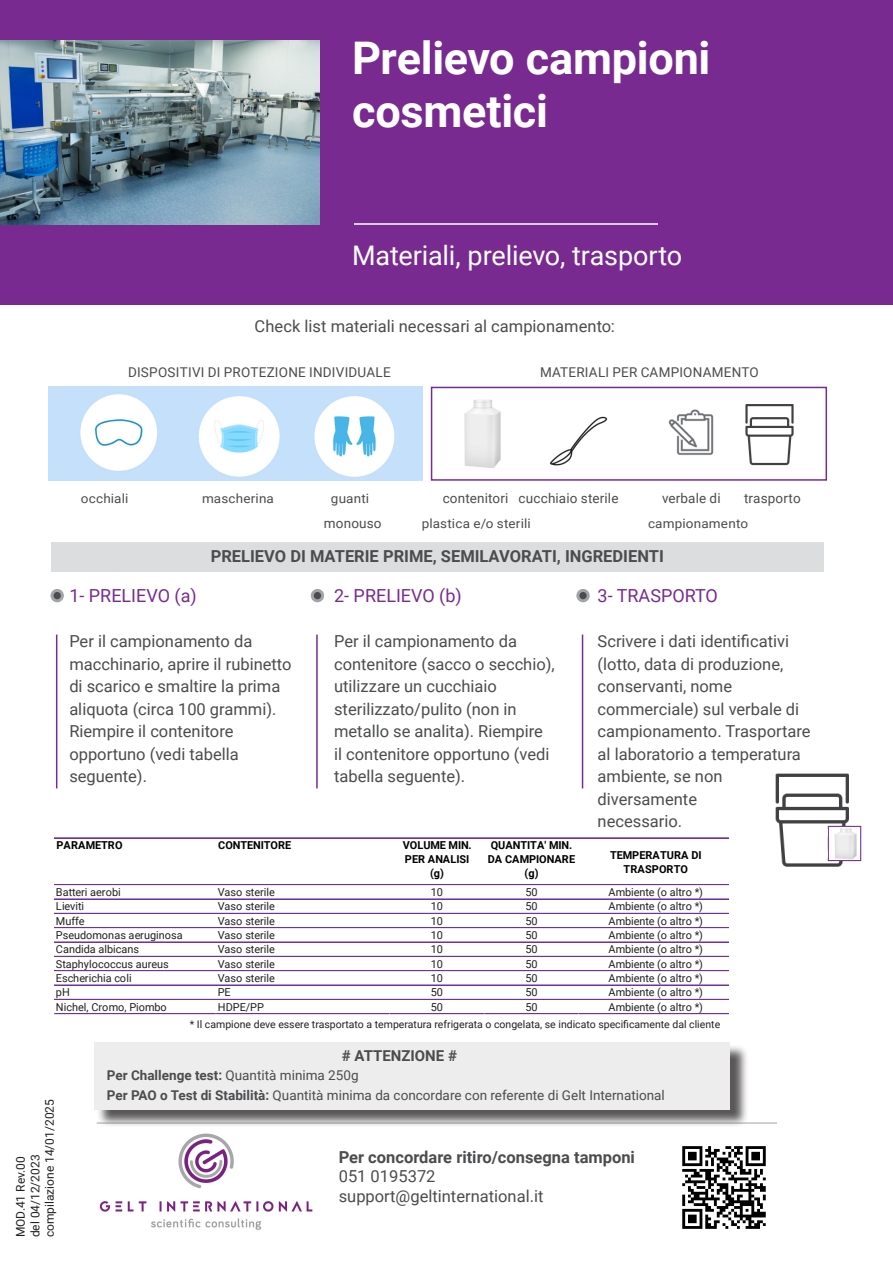
<style>
.page{position:relative;width:893px;height:1263px;background:#fff}
.page>*{position:absolute;margin:0;border:0;box-sizing:border-box;transform-origin:0 0}
.Sub_Header_15{font:700 45px "Roboto";letter-spacing:-.005em;color:#fff}
.Sub-Headline_Body{font:27px "Roboto";letter-spacing:-.01em;color:#fff}
.t1{font:18px "Roboto";color:#792a91}
.Body_Text_1{font:16.5px/22.5px "Roboto";color:#4b4c4d}
.t2{font:700 16.5px "Roboto";color:#4b4c4d}
.t3{font:700 15px "Roboto";color:#4b4c4d}
.Body_Text_1-2{font:13.5px "Roboto";letter-spacing:.005em;color:#4b4c4d}
.Body_Text_1-3{font:12.9px "Roboto";letter-spacing:.015em;color:#4b4c4d;scale:1.05 1}
.t4{font:12px "Roboto";color:#231f20}
.t5{font:10.95px "Roboto";color:#221e1f}
.t6{font:700 10.95px/14px "Roboto";color:#000;text-align:center}
.t7{font:10.5px "Roboto";color:#231f20}
.s1{font-weight:700}
</style>
<div class="page">
<div style="left:0;top:0;width:893px;height:304px;background:#792a91"></div>
<hr style="left:97px;top:1123px;width:680px;height:1px;background:#a3a4a8">
<img style="left:99px;top:1133px;width:214px;height:97px">
<img style="left:682px;top:1146px;width:84px;height:83px">
<hr style="left:354px;top:223px;width:304px;height:2px;background:#fff">
<img style="left:0;top:40px;width:320px;height:185px">
<img style="left:48px;top:387px;width:123px;height:94px">
<img style="left:312px;top:387px;width:85px;height:94px">
<img style="left:196px;top:387px;width:116px;height:94px">
<img style="left:464px;top:399px;width:37px;height:69px">
<img style="left:745px;top:404px;width:49px;height:62px">
<img style="left:668px;top:409px;width:46px;height:46px">
<div style="left:431px;top:387px;width:396px;height:94px;border:2px solid #792a91"></div>
<div style="left:51px;top:542px;width:773px;height:30px;background:#dcdddf"></div>
<hr style="left:56px;top:635px;width:1px;height:153px;background:#792a91">
<div style="left:52px;top:590px;width:10px;height:11px;background:#4b4c4d;border-radius:50%"></div>
<div style="left:51px;top:589px;width:13px;height:13px;border:3px solid #a3a4a8;border-radius:50%"></div>
<hr style="left:316px;top:635px;width:2px;height:153px;background:#792a91">
<div style="left:312px;top:590px;width:11px;height:11px;background:#4b4c4d;border-radius:50%"></div>
<div style="left:311px;top:589px;width:13px;height:13px;border:3px solid #a3a4a8;border-radius:50%"></div>
<hr style="left:582px;top:635px;width:1px;height:153px;background:#792a91">
<div style="left:578px;top:590px;width:10px;height:11px;background:#4b4c4d;border-radius:50%"></div>
<div style="left:576px;top:589px;width:14px;height:13px;border:3px solid #a3a4a8;border-radius:50%"></div>
<img style="left:775px;top:773px;width:85px;height:94px">
<img style="left:830px;top:828px;width:29px;height:31px">
<div style="left:828px;top:826px;width:33px;height:35px;border:1px solid #792a91"></div>
<svg style="left:791px;top:828px;width:37px;height:31px"></svg>
<img style="left:549px;top:416px;width:59px;height:50px">
<svg style="left:755px;top:436px;width:32px;height:27px"></svg>
<hr style="left:54px;top:838px;width:674px;height:1px;background:#7030a0">
<hr style="left:54px;top:884px;width:674px;height:1px;background:#7030a0">
<hr style="left:54px;top:885px;width:674px;height:1px;background:#7030a0">
<hr style="left:54px;top:899px;width:674px;height:1px;background:#7030a0">
<hr style="left:54px;top:913px;width:674px;height:1px;background:#7030a0">
<hr style="left:54px;top:927px;width:674px;height:1px;background:#7030a0">
<hr style="left:54px;top:928px;width:674px;height:1px;background:#7030a0">
<hr style="left:54px;top:942px;width:674px;height:1px;background:#7030a0">
<hr style="left:54px;top:956px;width:674px;height:1px;background:#7030a0">
<hr style="left:54px;top:970px;width:674px;height:1px;background:#7030a0">
<hr style="left:54px;top:971px;width:674px;height:1px;background:#7030a0">
<hr style="left:54px;top:985px;width:674px;height:1px;background:#7030a0">
<hr style="left:54px;top:999px;width:674px;height:1px;background:#7030a0">
<hr style="left:54px;top:1013px;width:674px;height:1px;background:#7030a0">
<hr style="left:54px;top:1014px;width:674px;height:1px;background:#7030a0">
<div style="left:97px;top:1044px;width:652px;height:84px;background:#231f20;opacity:.75"></div>
<div style="left:95px;top:1042px;width:635px;height:67px;background:#ededee"></div>
<p class="Sub_Header_15" style="left:352px;top:27px;width:360px">Prelievo campioni</p>
<p class="Sub_Header_15" style="left:352px;top:79px;width:197px">cosmetici</p>
<p class="Sub-Headline_Body" style="left:352px;top:237px;width:331px">Materiali, prelievo, trasporto</p>
<p class="Body_Text_1" style="left:255px;top:314px;width:362px">Check list materiali necessari al campionamento:</p>
<p class="Body_Text_1-2" style="left:128px;top:362px;width:264px">DISPOSITIVI DI PROTEZIONE INDIVIDUALE</p>
<p class="Body_Text_1-2" style="left:540px;top:362px;width:220px">MATERIALI PER CAMPIONAMENTO</p>
<p class="Body_Text_1-3" style="left:81px;top:489px;width:47px">occhiali</p>
<p class="Body_Text_1-3" style="left:202px;top:489px;width:70px">mascherina</p>
<p class="Body_Text_1-3" style="left:331px;top:489px;width:38px">guanti</p>
<p class="Body_Text_1-2" style="left:443px;top:488px;width:177px">contenitori cucchiaio sterile</p>
<p class="Body_Text_1-2" style="left:662px;top:488px;width:60px">verbale di</p>
<p class="Body_Text_1-2" style="left:744px;top:488px;width:58px">trasporto</p>
<p class="Body_Text_1-2" style="left:324px;top:514px;width:59px">monouso</p>
<p class="Body_Text_1-3" style="left:422px;top:514px;width:105px">plastica e/o sterili</p>
<p class="Body_Text_1-3" style="left:648px;top:514px;width:97px">campionamento</p>
<p class="t2" style="left:211px;top:545px;width:455px">PRELIEVO DI MATERIE PRIME, SEMILAVORATI, INGREDIENTI</p>
<p class="t1" style="left:69px;top:583px;width:129px">1- PRELIEVO (a)</p>
<p class="Body_Text_1" style="left:69px;top:630px;width:224px">Per il campionamento da macchinario, aprire il rubinetto di scarico e smaltire la prima aliquota (circa 100 grammi).<br>Riempire il contenitore opportuno (vedi tabella seguente).</p>
<p class="t1" style="left:334px;top:583px;width:129px">2- PRELIEVO (b)</p>
<p class="Body_Text_1" style="left:334px;top:630px;width:222px">Per il campionamento da contenitore (sacco o secchio), utilizzare un cucchiaio sterilizzato/pulito (non in metallo se analita). Riempire il contenitore opportuno (vedi tabella seguente).</p>
<p class="t1" style="left:598px;top:583px;width:122px">3- TRASPORTO</p>
<p class="Body_Text_1" style="left:598px;top:630px;width:215px">Scrivere i dati identificativi (lotto, data di produzione, conservanti, nome commerciale) sul verbale di campionamento. Trasportare al laboratorio a temperatura ambiente, se non</p>
<p class="Body_Text_1" style="left:598px;top:787px;width:101px">diversamente</p>
<p class="Body_Text_1" style="left:598px;top:810px;width:86px">necessario.</p>
<p class="t6" style="left:56px;top:838px;width:68px">PARAMETRO</p>
<p class="t6" style="left:218px;top:838px;width:75px">CONTENITORE</p>
<p class="t6" style="left:403px;top:838px;width:71px">VOLUME MIN.<br>PER ANALISI (g)</p>
<p class="t6" style="left:488px;top:838px;width:89px">QUANTITA' MIN.<br>DA CAMPIONARE (g)</p>
<p class="t6" style="left:610px;top:847px;width:93px">TEMPERATURA DI<br>TRASPORTO</p>
<p class="t5" style="left:56px;top:884px;width:66px">Batteri aerobi</p>
<p class="t5" style="left:218px;top:884px;width:58px">Vaso sterile</p>
<p class="t5" style="left:431px;top:884px;width:14px">10</p>
<p class="t5" style="left:525px;top:884px;width:14px">50</p>
<p class="t5" style="left:609px;top:884px;width:96px">Ambiente (o altro *)</p>
<p class="t5" style="left:56px;top:899px;width:30px">Lieviti</p>
<p class="t5" style="left:218px;top:899px;width:58px">Vaso sterile</p>
<p class="t5" style="left:431px;top:899px;width:14px">10</p>
<p class="t5" style="left:525px;top:899px;width:14px">50</p>
<p class="t5" style="left:609px;top:899px;width:96px">Ambiente (o altro *)</p>
<p class="t5" style="left:56px;top:913px;width:30px">Muffe</p>
<p class="t5" style="left:218px;top:913px;width:58px">Vaso sterile</p>
<p class="t5" style="left:431px;top:913px;width:14px">10</p>
<p class="t5" style="left:525px;top:913px;width:14px">50</p>
<p class="t5" style="left:609px;top:913px;width:96px">Ambiente (o altro *)</p>
<p class="t5" style="left:56px;top:927px;width:128px">Pseudomonas aeruginosa</p>
<p class="t5" style="left:218px;top:927px;width:58px">Vaso sterile</p>
<p class="t5" style="left:431px;top:927px;width:14px">10</p>
<p class="t5" style="left:525px;top:927px;width:14px">50</p>
<p class="t5" style="left:609px;top:927px;width:96px">Ambiente (o altro *)</p>
<p class="t5" style="left:56px;top:942px;width:85px">Candida albicans</p>
<p class="t5" style="left:218px;top:942px;width:58px">Vaso sterile</p>
<p class="t5" style="left:431px;top:942px;width:14px">10</p>
<p class="t5" style="left:525px;top:942px;width:14px">50</p>
<p class="t5" style="left:609px;top:942px;width:96px">Ambiente (o altro *)</p>
<p class="t5" style="left:56px;top:956px;width:114px">Staphylococcus aureus</p>
<p class="t5" style="left:218px;top:956px;width:58px">Vaso sterile</p>
<p class="t5" style="left:431px;top:956px;width:14px">10</p>
<p class="t5" style="left:525px;top:956px;width:14px">50</p>
<p class="t5" style="left:609px;top:956px;width:96px">Ambiente (o altro *)</p>
<p class="t5" style="left:56px;top:970px;width:77px">Escherichia coli</p>
<p class="t5" style="left:218px;top:970px;width:58px">Vaso sterile</p>
<p class="t5" style="left:431px;top:970px;width:14px">10</p>
<p class="t5" style="left:525px;top:970px;width:14px">50</p>
<p class="t5" style="left:609px;top:970px;width:96px">Ambiente (o altro *)</p>
<p class="t5" style="left:56px;top:985px;width:15px">pH</p>
<p class="t5" style="left:218px;top:985px;width:14px">PE</p>
<p class="t5" style="left:431px;top:985px;width:14px">50</p>
<p class="t5" style="left:525px;top:985px;width:14px">50</p>
<p class="t5" style="left:609px;top:985px;width:96px">Ambiente (o altro *)</p>
<p class="t5" style="left:56px;top:999px;width:112px">Nichel, Cromo, Piombo</p>
<p class="t5" style="left:218px;top:999px;width:48px">HDPE/PP</p>
<p class="t5" style="left:431px;top:999px;width:14px">50</p>
<p class="t5" style="left:525px;top:999px;width:14px">50</p>
<p class="t5" style="left:609px;top:999px;width:96px">Ambiente (o altro *)</p>
<p class="t7" style="left:190px;top:1017px;width:532px">* Il campione deve essere trasportato a temperatura refrigerata o congelata, se indicato specificamente dal cliente</p>
<p class="t3" style="left:342px;top:1045px;width:117px"># ATTENZIONE #</p>
<p class="Body_Text_1-2" style="left:107px;top:1066px;width:253px"><span class="s1">Per Challenge test:</span> Quantità minima 250g</p>
<p class="Body_Text_1-2" style="left:107px;top:1085px;width:560px"><span class="s1">Per PAO o Test di Stabilità:</span> Quantità minima da concordare con referente di Gelt International</p>
<p class="t4" style="left:41px;top:1237px;width:140px;rotate:-90deg">compilazione 14/01/2025</p>
<p class="t2" style="left:339px;top:1145px;width:298px">Per concordare ritiro/consegna tamponi</p>
<p class="Body_Text_1" style="left:339px;top:1165px;width:98px">051 0195372</p>
<p class="Body_Text_1" style="left:339px;top:1184px;width:206px">support@geltinternational.it</p>
<p class="t4" style="left:12px;top:1237px;width:83px;rotate:-90deg">MOD.41 Rev.00</p>
<p class="t4" style="left:27px;top:1237px;width:84px;rotate:-90deg">del 04/12/2023</p>
</div>
